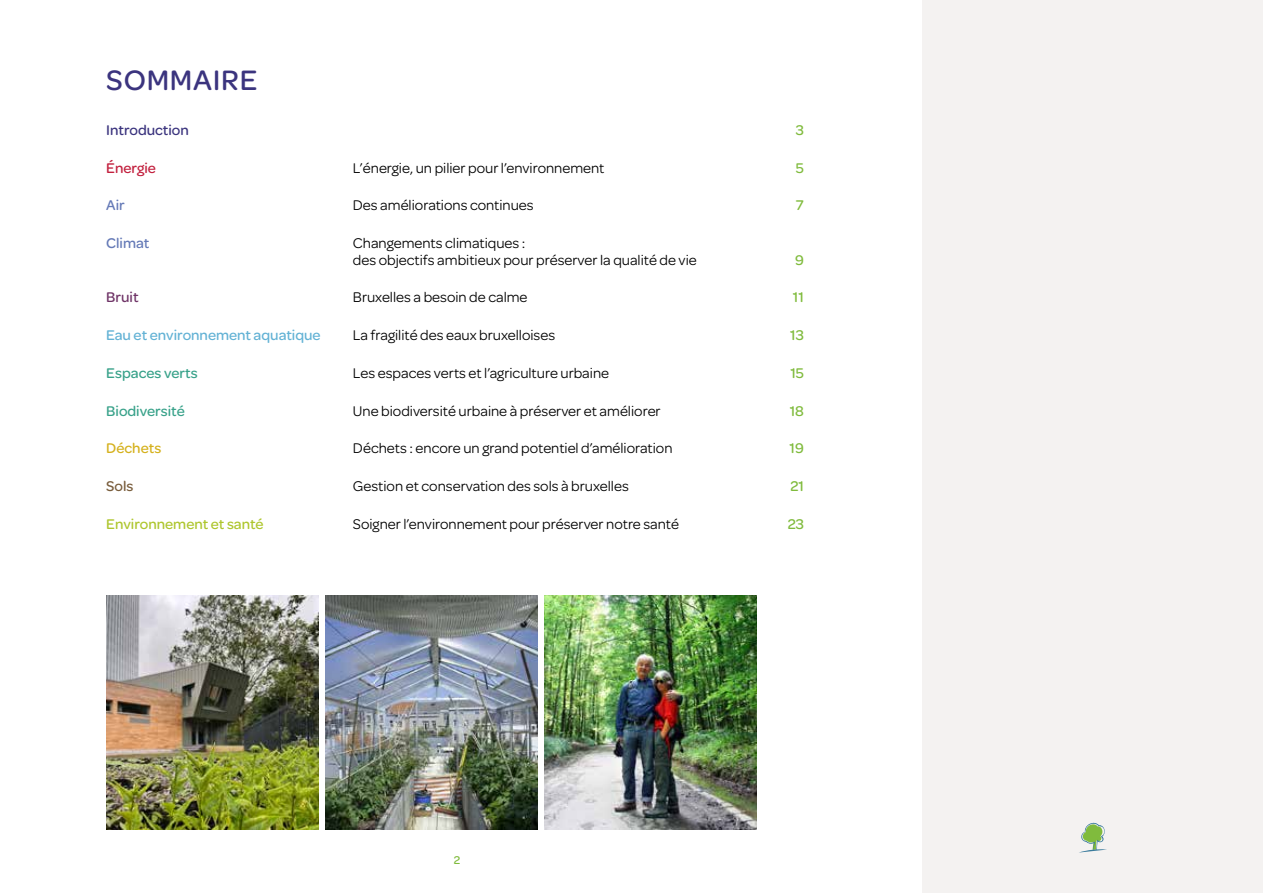
<style>
.page{position:relative;width:1263px;height:893px;background:#fff}
.page>*{position:absolute;margin:0;border:0;box-sizing:border-box;transform-origin:0 0}
.t1{font:500 30px "Omnes";letter-spacing:.025em;color:#3b347e}
.t2{font:15px/16.5px "Omnes";color:#000}
.t3{font:500 15px "Omnes";color:#63b2d5}
.t4{font:500 15px "Omnes";color:#39a28a}
.t5{font:500 15px "Omnes";color:#aec62e}
.t6{font:500 15px "Omnes";color:#80bb3d}
.t7{font:500 15px "Omnes";color:#3b347e}
.t8{font:500 15px "Omnes";color:#657ab7}
.t9{font:500 15px "Omnes";color:#c2203e}
.t10{font:500 15px "Omnes";color:#d5b11d}
.t11{font:500 15px "Omnes";color:#6f3467}
.t12{font:500 15px "Omnes";color:#795d3c}
.t13{font:500 12px "Omnes";color:#80bb3d}
</style>
<div class="page">
<div style="left:923px;top:0;width:340px;height:893px;background:#f4f2f1"></div>
<svg style="left:1079px;top:823px;width:28px;height:30px"></svg>
<img style="left:106px;top:595px;width:213px;height:234px">
<img style="left:544px;top:595px;width:213px;height:234px">
<img style="left:325px;top:595px;width:213px;height:234px">
<h1 class="t1" style="left:106px;top:59px;width:152px">SOMMAIRE</h1>
<p class="t7" style="left:106px;top:119px;width:84px">Introduction</p>
<p class="t6" style="left:796px;top:119px;width:10px">3</p>
<p class="t9" style="left:106px;top:157px;width:51px">Énergie</p>
<p class="t2" style="left:353px;top:159px;width:253px">L’énergie, un pilier pour l’environnement</p>
<p class="t6" style="left:796px;top:157px;width:10px">5</p>
<p class="t8" style="left:106px;top:195px;width:20px">Air</p>
<p class="t2" style="left:353px;top:196px;width:182px">Des améliorations continues</p>
<p class="t6" style="left:796px;top:195px;width:9px">7</p>
<p class="t8" style="left:106px;top:233px;width:45px">Climat</p>
<p class="t2" style="left:353px;top:234px;width:345px">Changements climatiques :<br>des objectifs ambitieux pour préserver la qualité de vie</p>
<p class="t6" style="left:795px;top:249px;width:10px">9</p>
<p class="t11" style="left:106px;top:287px;width:34px">Bruit</p>
<p class="t2" style="left:353px;top:288px;width:176px">Bruxelles a besoin de calme</p>
<p class="t6" style="left:793px;top:287px;width:12px">11</p>
<p class="t3" style="left:106px;top:325px;width:216px">Eau et environnement aquatique</p>
<p class="t2" style="left:353px;top:326px;width:204px">La fragilité des eaux bruxelloises</p>
<p class="t6" style="left:790px;top:325px;width:15px">13</p>
<p class="t4" style="left:106px;top:363px;width:93px">Espaces verts</p>
<p class="t2" style="left:353px;top:364px;width:258px">Les espaces verts et l’agriculture urbaine</p>
<p class="t6" style="left:790px;top:363px;width:15px">15</p>
<p class="t4" style="left:106px;top:400px;width:80px">Biodiversité</p>
<p class="t2" style="left:353px;top:402px;width:309px">Une biodiversité urbaine à préserver et améliorer</p>
<p class="t6" style="left:790px;top:400px;width:16px">18</p>
<p class="t10" style="left:106px;top:438px;width:57px">Déchets</p>
<p class="t2" style="left:353px;top:439px;width:321px">Déchets : encore un grand potentiel d’amélioration</p>
<p class="t6" style="left:790px;top:438px;width:16px">19</p>
<p class="t12" style="left:106px;top:476px;width:29px">Sols</p>
<p class="t2" style="left:353px;top:477px;width:277px">Gestion et conservation des sols à bruxelles</p>
<p class="t6" style="left:790px;top:476px;width:15px">21</p>
<p class="t5" style="left:106px;top:514px;width:159px">Environnement et santé</p>
<p class="t2" style="left:353px;top:515px;width:328px">Soigner l’environnement pour préserver notre santé</p>
<p class="t6" style="left:788px;top:514px;width:18px">23</p>
<p class="t13" style="left:454px;top:852px;width:8px">2</p>
</div>
